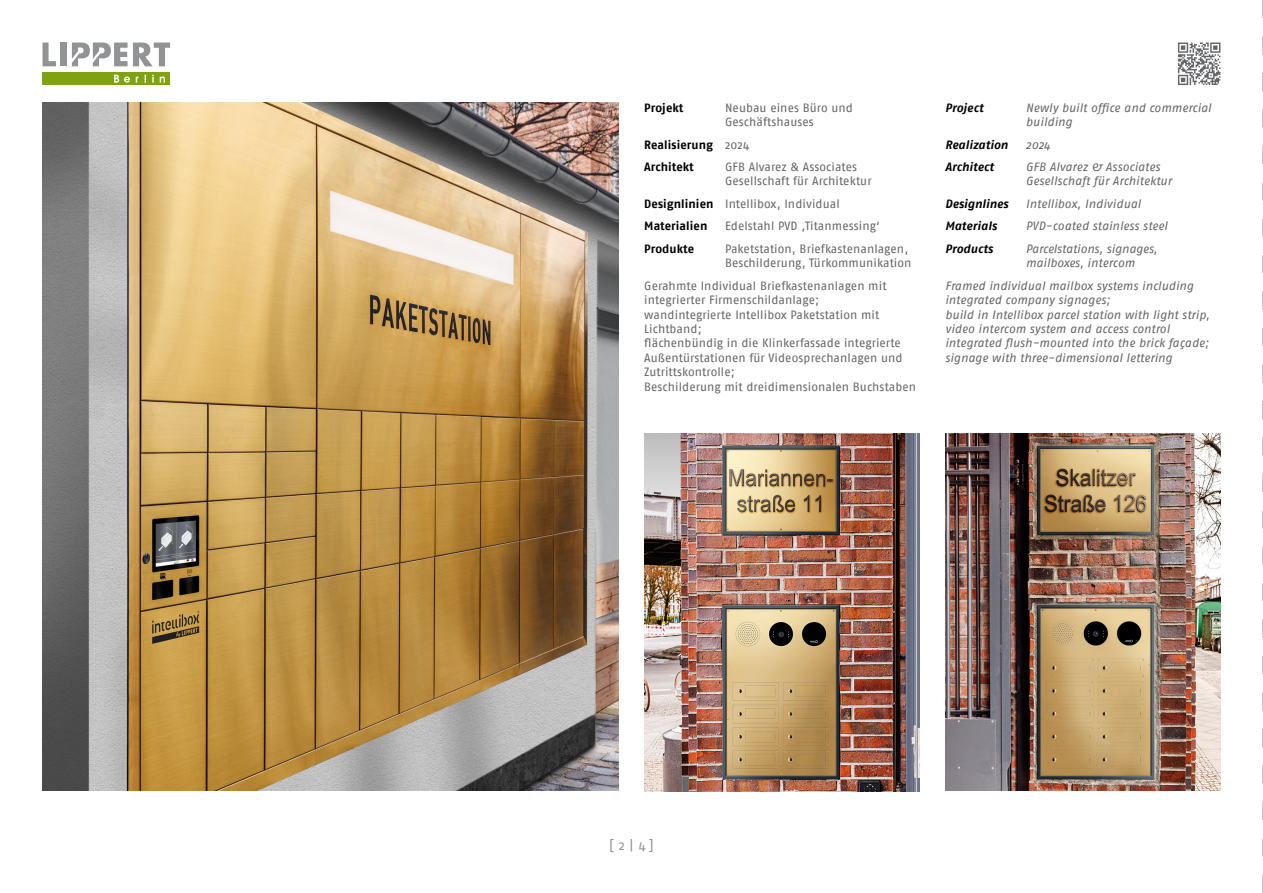
<style>
.page{position:relative;width:1263px;height:893px;background:#fff}
.page>*{position:absolute;margin:0;border:0;box-sizing:border-box;transform-origin:0 0}
.t1{font:13.5px "Fago No";color:#929395}
.flies{font:12px/14.4px "Fago No";letter-spacing:.005em;color:#646467}
.Liste_eng{font:italic 12px/14.4px "Fago No";letter-spacing:.005em;color:#646467}
.Liste_de{font:italic 12px/14.4px "Fago No";letter-spacing:.01em;color:#646467}
.flies-2{font:700 12px "Fago No";letter-spacing:.005em;color:#000}
.Liste_eng-2{font:italic 700 12px "Fago No";letter-spacing:.01em;color:#000}
.Liste_de-2{font:italic 700 12px "Fago No";letter-spacing:.005em;color:#000}
.flies-3{font:12px "Fago No Bold Tf";letter-spacing:.005em;color:#000}
.s1{font-weight:400;color:#646467}
.s2{font-weight:700;color:#000}
</style>
<div class="page">
<img style="left:644px;top:434px;width:275px;height:357px">
<img style="left:945px;top:434px;width:275px;height:357px">
<svg style="left:1178px;top:43px;width:42px;height:42px"></svg>
<div style="left:43px;top:72px;width:127px;height:13px;background:#80a212"></div>
<svg style="left:114px;top:75px;width:16px;height:8px"></svg>
<svg style="left:136px;top:76px;width:2px;height:7px"></svg>
<svg style="left:152px;top:75px;width:2px;height:8px"></svg>
<svg style="left:160px;top:76px;width:5px;height:7px"></svg>
<svg style="left:43px;top:43px;width:13px;height:23px"></svg>
<div style="left:60px;top:43px;width:7px;height:23px;background:#929395"></div>
<svg style="left:72px;top:43px;width:98px;height:23px"></svg>
<img style="left:43px;top:102px;width:576px;height:689px">
<svg style="left:1262px;top:0;width:1px;height:893px"></svg>
<p class="flies-2" style="left:644px;top:100px;width:41px">Projekt</p>
<p class="flies" style="left:725px;top:100px;width:129px">Neubau eines Büro und<br>Geschäftshauses</p>
<p class="flies-2" style="left:644px;top:137px;width:107px">Realisierung <span class="s1">2024</span></p>
<p class="flies-3" style="left:644px;top:160px;width:51px">Architekt</p>
<p class="flies" style="left:725px;top:160px;width:148px">GFB Alvarez &amp; Associates<br>Gesellschaft für Architektur</p>
<p class="flies" style="left:644px;top:196px;width:197px"><span class="s2">Designlinien</span> Intellibox, Individual</p>
<p class="flies-2" style="left:644px;top:219px;width:65px">Materialien</p>
<p class="flies" style="left:725px;top:219px;width:156px">Edelstahl PVD ‚Titanmessing‘</p>
<p class="flies-2" style="left:644px;top:242px;width:51px">Produkte</p>
<p class="flies" style="left:725px;top:241px;width:188px">Paketstation, Briefkastenanlagen,<br>Beschilderung, Türkommunikation</p>
<p class="flies" style="left:644px;top:278px;width:273px">Gerahmte Individual Briefkastenanlagen mit integrierter Firmenschildanlage;<br>wandintegrierte Intellibox Paketstation mit Lichtband;<br>flächenbündig in die Klinkerfassade integrierte Außentürstationen für Videosprechanlagen und Zutrittskontrolle;<br>Beschilderung mit dreidimensionalen Buchstaben</p>
<p class="Liste_eng-2" style="left:945px;top:100px;width:40px">Project</p>
<p class="Liste_eng" style="left:1026px;top:100px;width:187px">Newly built office and commercial building</p>
<p class="Liste_eng-2" style="left:945px;top:137px;width:64px">Realization</p>
<p class="Liste_eng" style="left:1026px;top:137px;width:26px">2024</p>
<p class="Liste_de-2" style="left:945px;top:160px;width:50px">Architect</p>
<p class="Liste_de" style="left:1026px;top:160px;width:147px">GFB Alvarez &amp; Associates<br>Gesellschaft für Architektur</p>
<p class="Liste_de-2" style="left:945px;top:197px;width:65px">Designlines</p>
<p class="Liste_de" style="left:1026px;top:196px;width:117px">Intellibox, Individual</p>
<p class="Liste_eng-2" style="left:945px;top:219px;width:53px">Materials</p>
<p class="Liste_eng" style="left:1026px;top:219px;width:143px">PVD-coated stainless steel</p>
<p class="Liste_eng-2" style="left:945px;top:242px;width:49px">Products</p>
<p class="Liste_eng" style="left:1026px;top:241px;width:133px">Parcelstations, signages, mailboxes, intercom</p>
<p class="Liste_eng" style="left:945px;top:278px;width:266px">Framed individual mailbox systems including integrated company signages;<br>build in Intellibox parcel station with light strip, video intercom system and access control integrated flush-mounted into the brick façade; signage with three-dimensional lettering</p>
<p class="t1" style="left:609px;top:838px;width:46px">[ | ]</p>
<p class="t1" style="left:619px;top:838px;width:29px">2 4</p>
</div>
